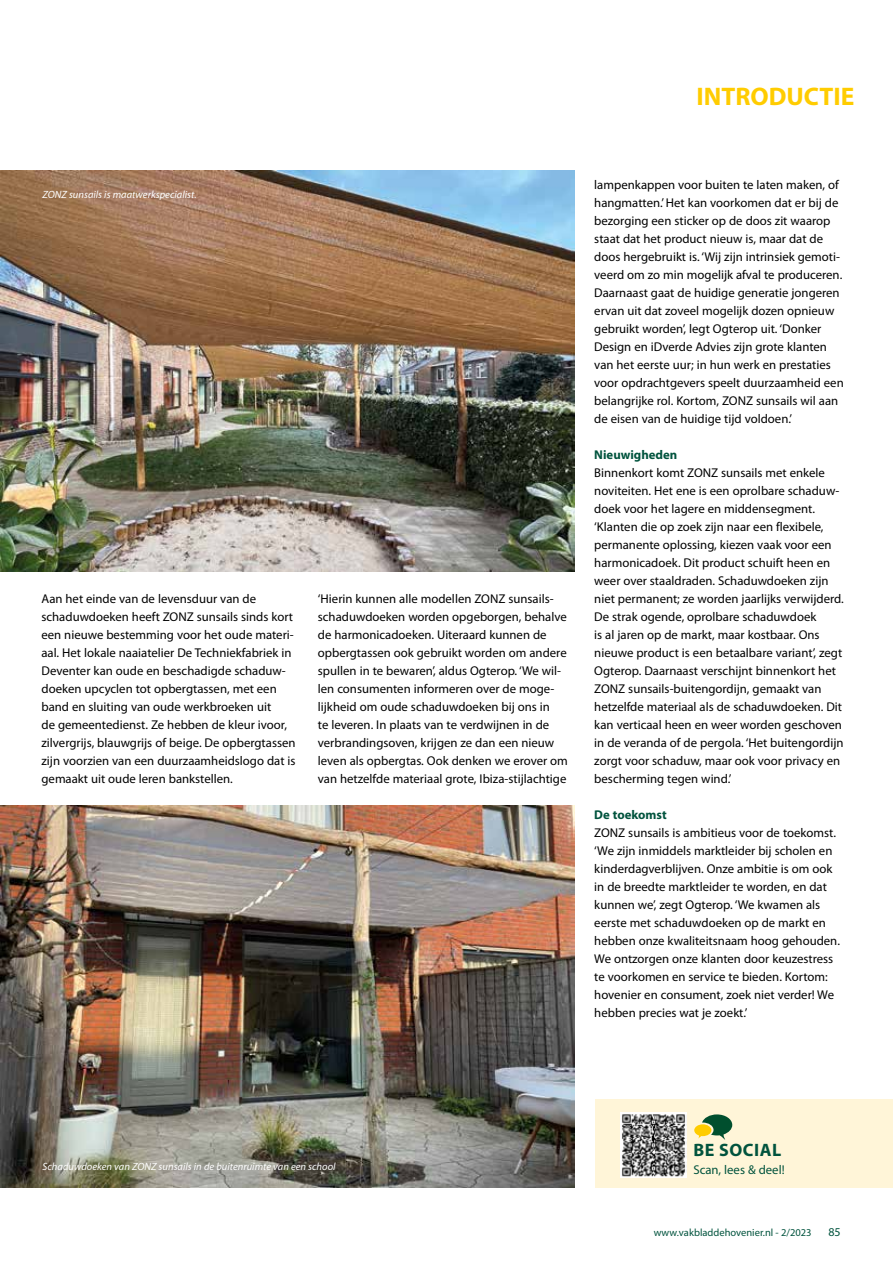
<style>
.page{position:relative;width:893px;height:1263px;background:#fff}
.page>*{position:absolute;margin:0;border:0;box-sizing:border-box;transform-origin:0 0}
.t1{font:700 25.5px "Myriad Pro";color:#fc0}
.t2{font:700 18px "Myriad Pro";letter-spacing:.03em;color:#00533d}
.t3{font:12.75px/18px "Myriad Pro";color:#000}
.t4{font:700 12.75px "Myriad Pro";color:#00533d}
.t5{font:12.75px "Myriad Pro";color:#00533d}
.t6{font:12px "Myriad Pro";color:#00533d}
.t7{font:italic 10.5px "Myriad Pro";color:#fff}
.t8{font:10.5px "Myriad Pro";color:#00533d}
</style>
<div class="page">
<img style="left:0;top:805px;width:574px;height:382px">
<div style="left:595px;top:1099px;width:298px;height:88px;background:#fff5d8"></div>
<img style="left:621px;top:1112px;width:65px;height:66px">
<svg style="left:694px;top:1114px;width:38px;height:26px"></svg>
<img style="left:0;top:171px;width:574px;height:401px">
<h1 class="t1" style="left:697px;top:80px;width:159px">INTRODUCTIE</h1>
<p class="t7" style="left:43px;top:188px;width:156px">ZONZ sunsails is maatwerkspecialist.</p>
<p class="t3" style="left:41px;top:590px;width:256px">Aan het einde van de levensduur van de schaduwdoeken heeft ZONZ sunsails sinds kort een nieuwe bestemming voor het oude materi&shy;aal. Het lokale naaiatelier De Techniekfabriek in Deventer kan oude en beschadigde schaduw&shy;doeken upcyclen tot opbergtassen, met een band en sluiting van oude werkbroeken uit<br>de gemeentedienst. Ze hebben de kleur ivoor, zilvergrijs, blauwgrijs of beige. De opbergtassen zijn voorzien van een duurzaamheidslogo dat is gemaakt uit oude leren bankstellen.</p>
<p class="t3" style="left:318px;top:590px;width:251px">‘Hierin kunnen alle modellen ZONZ sunsails&shy;schaduwdoeken worden opgeborgen, behalve de harmonicadoeken. Uiteraard kunnen de opbergtassen ook gebruikt worden om andere spullen in te bewaren’, aldus Ogterop. ‘We wil&shy;len consumenten informeren over de moge&shy;lijkheid om oude schaduwdoeken bij ons in<br>te leveren. In plaats van te verdwijnen in de verbrandingsoven, krijgen ze dan een nieuw leven als opbergtas. Ook denken we erover om van hetzelfde materiaal grote, Ibiza-stijlachtige</p>
<p class="t3" style="left:594px;top:176px;width:251px">lampenkappen voor buiten te laten maken, of hangmatten.’ Het kan voorkomen dat er bij de bezorging een sticker op de doos zit waarop staat dat het product nieuw is, maar dat de doos hergebruikt is. ‘Wij zijn intrinsiek gemoti&shy;veerd om zo min mogelijk afval te produceren.<br>Daarnaast gaat de huidige generatie jongeren ervan uit dat zoveel mogelijk dozen opnieuw gebruikt worden’, legt Ogterop uit. ‘Donker Design en iDverde Advies zijn grote klanten van het eerste uur; in hun werk en prestaties voor opdrachtgevers speelt duurzaamheid een belangrijke rol. Kortom, ZONZ sunsails wil aan de eisen van de huidige tijd voldoen.’</p>
<p class="t4" style="left:594px;top:446px;width:85px">Nieuwigheden</p>
<p class="t3" style="left:594px;top:464px;width:251px">Binnenkort komt ZONZ sunsails met enkele noviteiten. Het ene is een oprolbare schaduw&shy;doek voor het lagere en middensegment. ‘Klanten die op zoek zijn naar een flexibele, permanente oplossing, kiezen vaak voor een harmonicadoek. Dit product schuift heen en weer over staaldraden. Schaduwdoeken zijn niet permanent; ze worden jaarlijks verwijderd.<br>De strak ogende, oprolbare schaduwdoek<br>is al jaren op de markt, maar kostbaar. Ons nieuwe product is een betaalbare variant’, zegt Ogterop. Daarnaast verschijnt binnenkort het ZONZ sunsails-buitengordijn, gemaakt van hetzelfde materiaal als de schaduwdoeken. Dit kan verticaal heen en weer worden geschoven in de veranda of de pergola. ‘Het buitengordijn zorgt voor schaduw, maar ook voor privacy en bescherming tegen wind.’</p>
<p class="t4" style="left:594px;top:807px;width:74px">De toekomst</p>
<p class="t3" style="left:594px;top:824px;width:247px">ZONZ sunsails is ambitieus voor de toekomst. ‘We zijn inmiddels marktleider bij scholen en kinderdagverblijven. Onze ambitie is om ook in de breedte marktleider te worden, en dat kunnen we’, zegt Ogterop. ‘We kwamen als eerste met schaduwdoeken op de markt en hebben onze kwaliteitsnaam hoog gehouden.<br>We ontzorgen onze klanten door keuzestress te voorkomen en service te bieden. Kortom: hovenier en consument, zoek niet verder! We hebben precies wat je zoekt.’</p>
<p class="t7" style="left:43px;top:1160px;width:295px">Schaduwdoeken van ZONZ sunsails in de buitenruimte van een school</p>
<h2 class="t2" style="left:693px;top:1138px;width:89px">BE SOCIAL</h2>
<p class="t5" style="left:693px;top:1162px;width:93px">Scan, lees &amp; deel!</p>
<p class="t8" style="left:654px;top:1226px;width:159px">www.vakbladdehovenier.nl - 2/2023</p>
<p class="t6" style="left:828px;top:1224px;width:14px">85</p>
</div>
